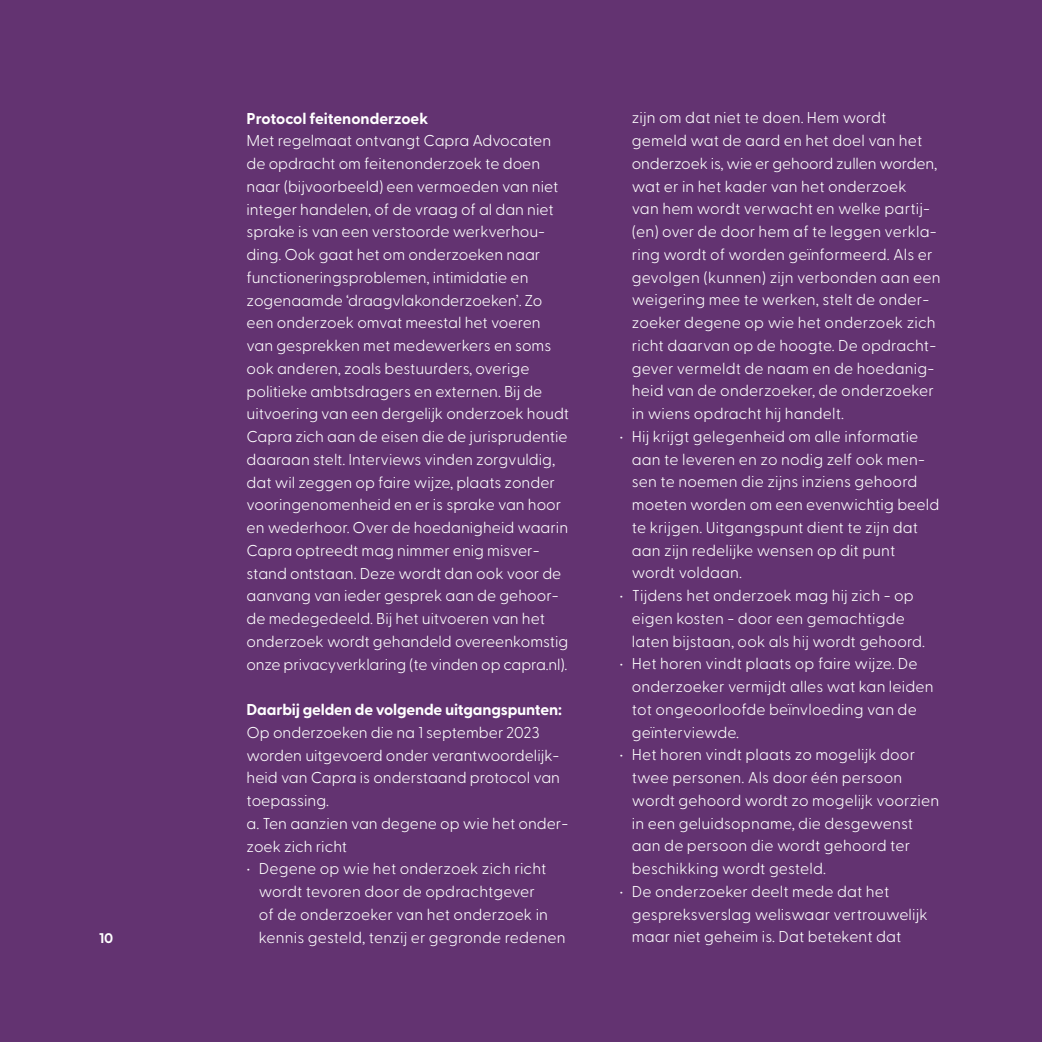
<style>
.page{position:relative;width:1042px;height:1042px;background:#633371}
.page>*{position:absolute;margin:0;border:0;box-sizing:border-box;transform-origin:0 0}
.t1{font:300 15.75px/22.8px "Greycliff CF";color:#fff}
.t2{font:700 15.75px "Greycliff CF";letter-spacing:-.01em;color:#fff}
.t3{font:700 14px "Greycliff CF";color:#fff}
</style>
<div class="page">
<p class="t3" style="left:99px;top:929px;width:16px">10</p>
<p class="t2" style="left:246px;top:109px;width:183px">Protocol feitenonderzoek</p>
<p class="t1" style="left:246px;top:129px;width:324px">Met regelmaat ontvangt Capra Advocaten de opdracht om feitenonderzoek te doen naar (bijvoorbeeld) een vermoeden van niet integer handelen, of de vraag of al dan niet sprake is van een verstoorde werkverhou&shy;ding. Ook gaat het om onderzoeken naar functioneringsproblemen, intimidatie en zogenaamde ‘draagvlakonderzoeken’. Zo een onderzoek omvat meestal het voeren van gesprekken met medewerkers en soms ook anderen, zoals bestuurders, overige politieke ambtsdragers en externen. Bij de uitvoering van een dergelijk onderzoek houdt Capra zich aan de eisen die de jurisprudentie daaraan stelt. Interviews vinden zorgvuldig, dat wil zeggen op faire wijze, plaats zonder vooringenomenheid en er is sprake van hoor en wederhoor. Over de hoedanigheid waarin Capra optreedt mag nimmer enig misver&shy;stand ontstaan. Deze wordt dan ook voor de aanvang van ieder gesprek aan de gehoor&shy;de medegedeeld. Bij het uitvoeren van het onderzoek wordt gehandeld overeenkomstig onze privacyverklaring (te vinden op capra.nl).</p>
<p class="t2" style="left:246px;top:700px;width:317px">Daarbij gelden de volgende uitgangspunten:</p>
<p class="t1" style="left:246px;top:721px;width:323px">Op onderzoeken die na 1 september 2023 worden uitgevoerd onder verantwoordelijk&shy;heid van Capra is onderstaand protocol van toepassing.<br>a. Ten aanzien van degene op wie het onder&shy;zoek zich richt</p>
<p class="t1" style="left:259px;top:857px;width:308px;text-indent:-12px">• Degene op wie het onderzoek zich richt wordt tevoren door de opdrachtgever<br>of de onderzoeker van het onderzoek in kennis gesteld, tenzij er gegronde redenen</p>
<p class="t1" style="left:632px;top:106px;width:310px">zijn om dat niet te doen. Hem wordt gemeld wat de aard en het doel van het onderzoek is, wie er gehoord zullen worden, wat er in het kader van het onderzoek<br>van hem wordt verwacht en welke partij-(en) over de door hem af te leggen verkla&shy;ring wordt of worden geïnformeerd. Als er gevolgen (kunnen) zijn verbonden aan een weigering mee te werken, stelt de onder&shy;zoeker degene op wie het onderzoek zich richt daarvan op de hoogte. De opdracht&shy;gever vermeldt de naam en de hoedanig&shy;heid van de onderzoeker, de onderzoeker in wiens opdracht hij handelt.</p>
<p class="t1" style="left:632px;top:425px;width:309px;text-indent:-12px">• Hij krijgt gelegenheid om alle informatie aan te leveren en zo nodig zelf ook men&shy;sen te noemen die zijns inziens gehoord moeten worden om een evenwichtig beeld te krijgen. Uitgangspunt dient te zijn dat aan zijn redelijke wensen op dit punt wordt voldaan.</p>
<p class="t1" style="left:632px;top:584px;width:295px;text-indent:-12px">• Tijdens het onderzoek mag hij zich - op eigen kosten - door een gemachtigde laten bijstaan, ook als hij wordt gehoord.</p>
<p class="t1" style="left:632px;top:652px;width:303px;text-indent:-12px">• Het horen vindt plaats op faire wijze. De onderzoeker vermijdt alles wat kan leiden tot ongeoorloofde beïnvloeding van de geïnterviewde.</p>
<p class="t1" style="left:632px;top:743px;width:309px;text-indent:-12px">• Het horen vindt plaats zo mogelijk door twee personen. Als door één persoon wordt gehoord wordt zo mogelijk voorzien in een geluidsopname, die desgewenst aan de persoon die wordt gehoord ter beschikking wordt gesteld.</p>
<p class="t1" style="left:632px;top:880px;width:297px;text-indent:-12px">• De onderzoeker deelt mede dat het gespreksverslag weliswaar vertrouwelijk maar niet geheim is. Dat betekent dat</p>
</div>
